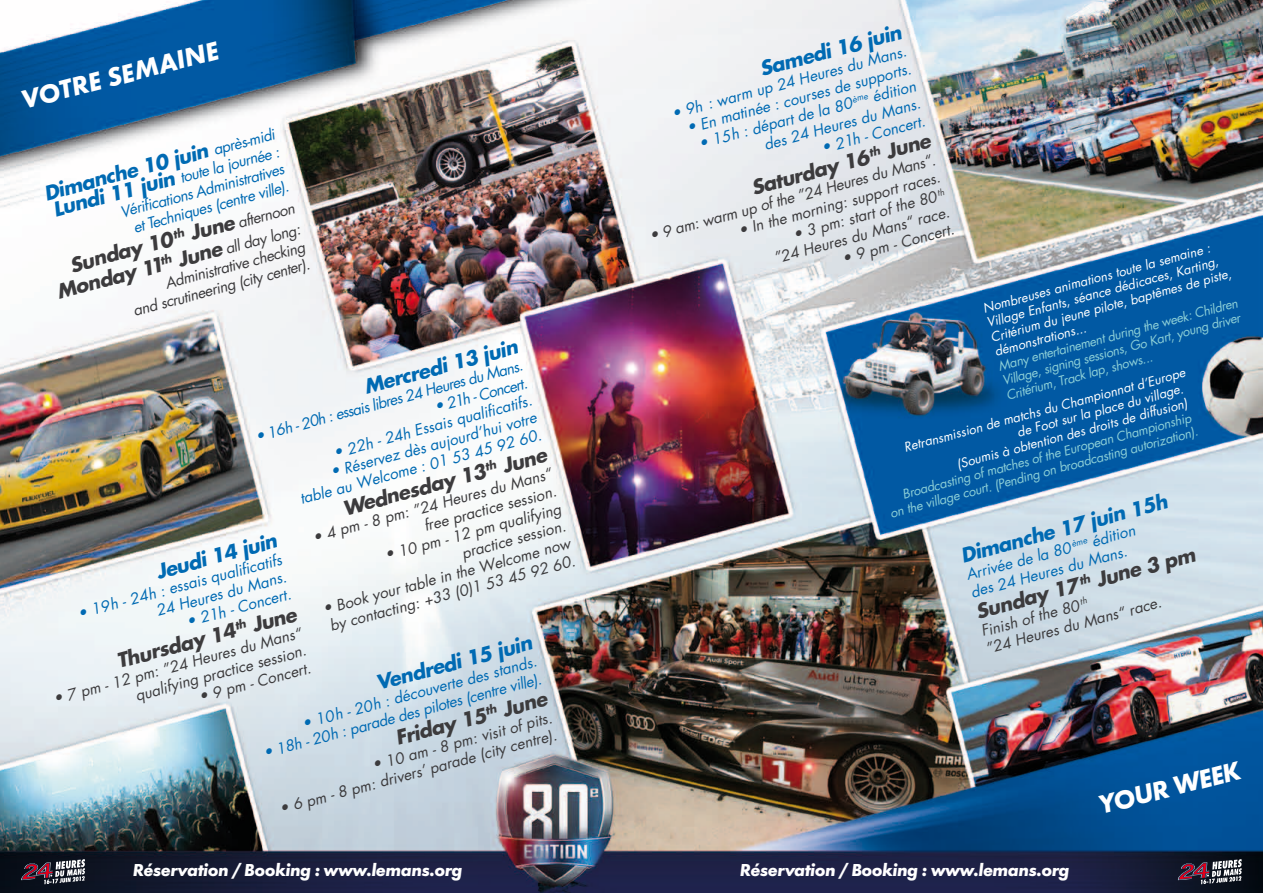
<style>
.page{position:relative;width:1263px;height:893px;background:#fff}
.page>*{position:absolute;margin:0;border:0;box-sizing:border-box;transform-origin:0 0}
.t1{font:italic 700 27px "Futura T";color:#fff}
.t2{font:italic 700 19.5px/22.2px "Futura";color:#3c3b3d;text-align:right}
.t3{font:italic 700 19.5px "Futura";color:#006ab3}
.t4{font:italic 700 18px "Futura T";color:#fff}
.t5{font:italic 15px/18px "Futura";color:#006ab3;text-align:right}
.t6{font:italic 15px/18px "Futura";color:#3c3b3d;text-align:right}
.t7{font:italic 12.75px/15px "Futura";color:#fff}
.t8{font:italic 12.75px/15px "Futura";color:#8ccfd7;text-align:right}
.s1{font-weight:400;font-size:15px}
.s2{font-weight:700;font-size:19.5px}
</style>
<div class="page">
<img style="left:0;top:0;width:1263px;height:893px">
<svg style="left:21px;top:859px;width:64px;height:25px;background:#5b4d59"></svg>
<svg style="left:1178px;top:859px;width:64px;height:25px;background:#5c4d5b"></svg>
<h1 class="t1" style="left:18px;top:84px;width:204px;rotate:-14deg">Votre semaine</h1>
<h2 class="t3" style="left:41px;top:180px;width:239px;rotate:-15deg">Dimanche 10 juin <span class="s1">après-midi</span></h2>
<p class="t5" style="left:52px;top:203px;width:235px;rotate:-15deg"><span class="s2">Lundi 11 juin</span> toute la journée :<br>Vérifi cations Administratives<br>et Techniques (centre ville).</p>
<h2 class="t2" style="left:49px;top:259px;width:252px;rotate:-15deg">Sunday 10<sup>th</sup> June <span class="s1">afternoon<br></span>Monday 11<sup>th</sup> June <span class="s1">all day long:</span></h2>
<p class="t6" style="left:126px;top:284px;width:184px;rotate:-15deg">Administrative checking<br>and scrutineering (city center).</p>
<h2 class="t3" style="left:361px;top:374px;width:160px;rotate:-15deg">Mercredi 13 juin</h2>
<p class="t5" style="left:254px;top:427px;width:277px;rotate:-15deg">• 16h - 20h : essais libres 24 Heures du Mans.</p>
<p class="t5" style="left:433px;top:398px;width:97px;rotate:-15deg">• 21h - Concert.</p>
<p class="t5" style="left:332px;top:444px;width:206px;rotate:-15deg">• 22h - 24h Essais qualifi catifs.</p>
<p class="t5" style="left:293px;top:473px;width:251px;rotate:-15deg">• Réservez dès aujourd’hui votre<br>table au Welcome : 01 53 45 92 60.</p>
<h2 class="t2" style="left:340px;top:497px;width:211px;rotate:-15deg">Wednesday 13<sup>th</sup> June</h2>
<p class="t6" style="left:311px;top:528px;width:248px;rotate:-15deg">• 4 pm - 8 pm: ”24 Heures du Mans“ free practice session.</p>
<p class="t6" style="left:383px;top:546px;width:183px;rotate:-15deg">• 10 pm - 12 pm qualifying practice session.</p>
<h2 class="t3" style="left:153px;top:559px;width:126px;rotate:-15deg">Jeudi 14 juin</h2>
<p class="t6" style="left:321px;top:600px;width:257px;text-align:left;rotate:-15deg">• Book your table in the Welcome now by contacting: +33 (0)1 53 45 92 60.</p>
<p class="t5" style="left:76px;top:604px;width:212px;rotate:-15deg">• 19h - 24h : essais qualifi catifs<br>24 Heures du Mans.</p>
<p class="t5" style="left:185px;top:613px;width:109px;rotate:-15deg">• 21h - Concert.</p>
<h2 class="t2" style="left:114px;top:650px;width:187px;rotate:-15deg">Thursday 14<sup>th</sup> June</h2>
<p class="t6" style="left:52px;top:690px;width:257px;rotate:-15deg">• 7 pm - 12 pm: ”24 Heures du Mans“ qualifying practice session.</p>
<h2 class="t3" style="left:373px;top:670px;width:162px;rotate:-15deg">Vendredi 15 juin</h2>
<p class="t5" style="left:300px;top:715px;width:244px;rotate:-15deg">• 10h - 20h : découverte des stands.</p>
<p class="t6" style="left:197px;top:688px;width:117px;rotate:-15deg">• 9 pm - Concert.</p>
<p class="t5" style="left:262px;top:744px;width:289px;rotate:-15deg">• 18h - 20h : parade des pilotes (centre ville).</p>
<h2 class="t2" style="left:393px;top:727px;width:158px;rotate:-15deg">Friday 15<sup>th</sup> June</h2>
<p class="t6" style="left:370px;top:756px;width:187px;rotate:-15deg">• 10 am - 8 pm: visit of pits.</p>
<p class="t6" style="left:278px;top:800px;width:288px;rotate:-15deg">• 6 pm - 8 pm: drivers’ parade (city centre).</p>
<h2 class="t3" style="left:757px;top:56px;width:147px;rotate:-15deg">Samedi 16 juin</h2>
<p class="t5" style="left:670px;top:104px;width:244px;rotate:-15deg">• 9h : warm up 24 Heures du Mans.</p>
<p class="t5" style="left:685px;top:119px;width:233px;rotate:-15deg">• En matinée : courses de supports.</p>
<p class="t5" style="left:697px;top:134px;width:225px;rotate:-15deg">• 15h : départ de la 80<sup>ème</sup> édition des 24 Heures du Mans.</p>
<p class="t5" style="left:820px;top:139px;width:108px;rotate:-15deg">• 21h - Concert.</p>
<h2 class="t2" style="left:749px;top:176px;width:186px;rotate:-15deg">Saturday 16<sup>th</sup> June</h2>
<p class="t6" style="left:647px;top:227px;width:297px;rotate:-15deg">• 9 am: warm up of the ”24 Heures du Mans“.</p>
<p class="t6" style="left:736px;top:221px;width:210px;rotate:-15deg">• In the morning: support races.</p>
<p class="t6" style="left:767px;top:232px;width:183px;rotate:-15deg">• 3 pm: start of the 80 <sup>th </sup>”24 Heures du Mans“ race.</p>
<p class="t6" style="left:840px;top:250px;width:117px;rotate:-15deg">• 9 pm - Concert.</p>
<p class="t7" style="left:981px;top:301px;width:250px;rotate:-15deg">Nombreuses animations toute la semaine :<br>Village Enfants, séance dédicaces, Karting, Critérium du jeune pilote, baptêmes de piste, démonstrations...</p>
<p class="t8" style="left:997px;top:359px;width:249px;text-align:justify;rotate:-15deg">Many entertainement during the week: Children Village, signing sessions, Go Kart, young driver Critérium, Track lap, shows...</p>
<p class="t7" style="left:902px;top:440px;width:292px;rotate:-15deg">Retransmission de matchs du Championnat d’Europe</p>
<p class="t7" style="left:1015px;top:425px;width:173px;rotate:-15deg">de Foot sur la place du village.</p>
<p class="t7" style="left:955px;top:457px;width:240px;rotate:-15deg">(Soumis à obtention des droits de diffusion)</p>
<p class="t8" style="left:884px;top:491px;width:320px;rotate:-15deg">Broadcasting of matches of the European Championship<br>on the village court. (Pending on broadcasting autorization).</p>
<h2 class="t3" style="left:958px;top:543px;width:215px;rotate:-15deg">Dimanche 17 juin 15h</h2>
<p class="t5" style="left:964px;top:566px;width:176px;text-align:left;rotate:-15deg">Arrivée de la 80 <sup>ème</sup> édition des 24 Heures du Mans.</p>
<h2 class="t2" style="left:973px;top:601px;width:228px;rotate:-15deg">Sunday 17 <sup>th</sup> June 3 pm</h2>
<p class="t6" style="left:979px;top:622px;width:183px;text-align:left;rotate:-15deg">Finish of the 80 <sup>th<br></sup>”24 Heures du Mans“ race.</p>
<h1 class="t1" style="left:1095px;top:790px;width:147px;rotate:-14deg">Your week</h1>
<p class="t4" style="left:133px;top:860px;width:331px">Réservation / Booking : www.lemans.org</p>
<p class="t4" style="left:740px;top:860px;width:331px">Réservation / Booking : www.lemans.org</p>
</div>
